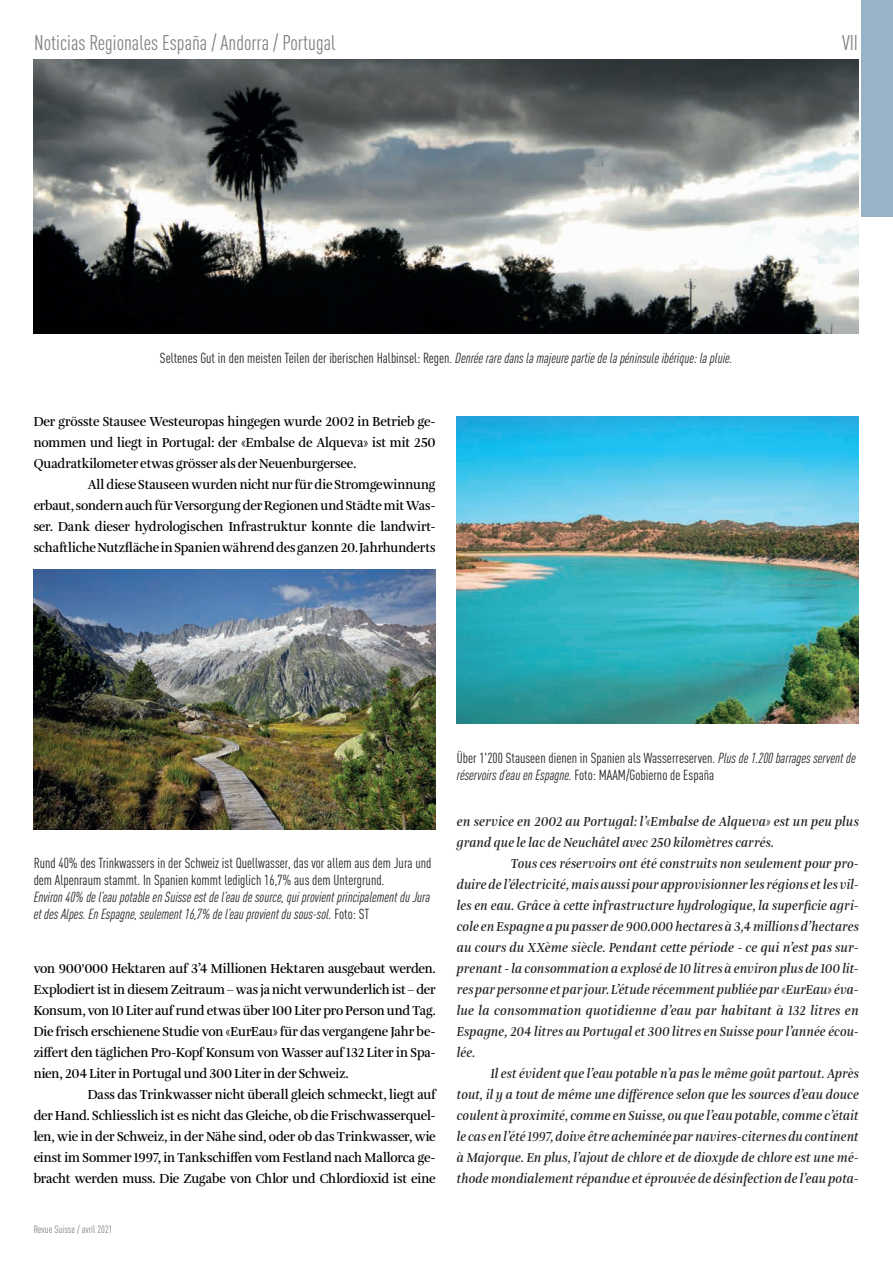
<style>
.page{position:relative;width:893px;height:1264px;background:#fff}
.page>*{position:absolute;margin:0;border:0;box-sizing:border-box;transform-origin:0 0}
.t1{font:condensed 21px "DINOT";color:#808285}
.t2{font:italic condensed 14.4px/17.2px "DINOT";color:#231f20}
.t3{font:condensed 14.4px/17.2px "DINOT";color:#231f20}
.t4{font:600 13.5px "Amalia Pro";letter-spacing:-.015em;color:#000001;scale:.95 1}
.t5{font:italic 600 13.5px "Amalia Pro";letter-spacing:.01em;color:#231f20;scale:.95 1}
.t6{font:italic 600 13.5px "Amalia Pro";letter-spacing:.01em;color:#231f20}
.t7{font:italic 600 13.5px "Amalia Pro";letter-spacing:.01em;color:#231f20;scale:.94 1}
.t8{font:condensed 10.5px "DINOT";color:#808285}
.s1{font-style:normal}
.s2{font-style:italic}
</style>
<div class="page">
<div style="left:861px;top:0;width:32px;height:216px;background:#99b3c6"></div>
<img style="left:457px;top:416px;width:402px;height:308px">
<img style="left:34px;top:569px;width:401px;height:260px">
<img style="left:34px;top:59px;width:825px;height:274px">
<h1 class="t1" style="left:34px;top:30px;width:303px">Noticias Regionales España / Andorra / Portugal</h1>
<h1 class="t1" style="left:842px;top:30px;width:18px">VII</h1>
<p class="t2" style="left:160px;top:349px;width:574px"><span class="s1">Seltenes Gut in den meisten Teilen der iberischen Halbinsel: Regen.</span> Denrée rare dans la majeure partie de la péninsule ibérique: la pluie.</p>
<p class="t4" style="left:34px;top:413px;width:425px">Der grösste Stausee Westeuropas hingegen wurde 2002 in Betrieb ge-</p>
<p class="t4" style="left:34px;top:434px;width:425px">nommen und liegt in Portugal: der «Embalse de Alqueva» ist mit 250</p>
<p class="t4" style="left:34px;top:455px;width:341px">Quadratkilometer etwas grösser als der Neuenburgersee.</p>
<p class="t4" style="left:88px;top:476px;width:368px">All diese Stauseen wurden nicht nur für die Stromgewinnung</p>
<p class="t4" style="left:34px;top:497px;width:425px">erbaut, sondern auch für Versorgung der Regionen und Städte mit Was-</p>
<p class="t4" style="left:34px;top:518px;width:425px">ser. Dank dieser hydrologischen Infrastruktur konnte die landwirt-</p>
<p class="t4" style="left:34px;top:539px;width:425px">schaftliche Nutzfläche in Spanien während des ganzen 20. Jahrhunderts</p>
<p class="t3" style="left:34px;top:853px;width:399px">Rund 40% des Trinkwassers in der Schweiz ist Quellwasser, das vor allem aus dem Jura und dem Alpenraum stammt. In Spanien kommt lediglich 16,7% aus dem Untergrund.</p>
<p class="t2" style="left:34px;top:888px;width:398px">Environ 40% de l’eau potable en Suisse est de l’eau de source, qui provient principalement du Jura et des Alpes. En Espagne, seulement 16,7% de l’eau provient du sous-sol. <span class="s1">Foto: ST</span></p>
<p class="t4" style="left:34px;top:959px;width:425px">von 900'000 Hektaren auf 3’4 Millionen Hektaren ausgebaut werden.</p>
<p class="t4" style="left:34px;top:980px;width:425px">Explodiert ist in diesem Zeitraum – was ja nicht verwunderlich ist – der</p>
<p class="t4" style="left:34px;top:1001px;width:425px">Konsum, von 10 Liter auf rund etwas über 100 Liter pro Person und Tag.</p>
<p class="t4" style="left:34px;top:1022px;width:425px">Die frisch erschienene Studie von «EurEau» für das vergangene Jahr be-</p>
<p class="t4" style="left:34px;top:1043px;width:425px">ziffert den täglichen Pro-Kopf Konsum von Wasser auf 132 Liter in Spa-</p>
<p class="t4" style="left:34px;top:1064px;width:333px">nien, 204 Liter in Portugal und 300 Liter in der Schweiz.</p>
<p class="t4" style="left:88px;top:1085px;width:368px">Dass das Trinkwasser nicht überall gleich schmeckt, liegt auf</p>
<p class="t4" style="left:34px;top:1106px;width:425px">der Hand. Schliesslich ist es nicht das Gleiche, ob die Frischwasserquel-</p>
<p class="t4" style="left:34px;top:1127px;width:425px">len, wie in der Schweiz, in der Nähe sind, oder ob das Trinkwasser, wie</p>
<p class="t4" style="left:34px;top:1148px;width:425px">einst im Sommer 1997, in Tankschiffen vom Festland nach Mallorca ge-</p>
<p class="t4" style="left:34px;top:1169px;width:425px">bracht werden muss. Die Zugabe von Chlor und Chlordioxid ist eine</p>
<p class="t8" style="left:34px;top:1222px;width:80px">Revue Suisse / avril 2021</p>
<p class="t3" style="left:457px;top:748px;width:400px">Über 1'200 Stauseen dienen in Spanien als Wasserreserven. <span class="s2">Plus de 1.200 barrages servent de réservoirs d’eau en Espagne.</span> Foto: MAAM/Gobierno de España</p>
<p class="t6" style="left:457px;top:812px;width:403px">en service en 2002 au Portugal: l’«Embalse de Alqueva» est un peu plus</p>
<p class="t5" style="left:457px;top:833px;width:335px">grand que le lac de Neuchâtel avec 250 kilomètres carrés.</p>
<p class="t5" style="left:511px;top:854px;width:368px">Tous ces réservoirs ont été construits non seulement pour pro-</p>
<p class="t5" style="left:457px;top:875px;width:424px">duire de l’électricité, mais aussi pour approvisionner les régions et les vil-</p>
<p class="t5" style="left:457px;top:896px;width:424px">les en eau. Grâce à cette infrastructure hydrologique, la superficie agri-</p>
<p class="t5" style="left:457px;top:917px;width:424px">cole en Espagne a pu passer de 900.000 hectares à 3,4 millions d’hectares</p>
<p class="t6" style="left:457px;top:938px;width:403px">au cours du XXème siècle. Pendant cette période - ce qui n’est pas sur-</p>
<p class="t5" style="left:457px;top:959px;width:424px">prenant - la consommation a explosé de 10 litres à environ plus de 100 lit-</p>
<p class="t5" style="left:457px;top:980px;width:424px">res par personne et par jour. L’étude récemment publiée par «EurEau» éva-</p>
<p class="t6" style="left:457px;top:1001px;width:403px">lue la consommation quotidienne d’eau par habitant à 132 litres en</p>
<p class="t5" style="left:457px;top:1022px;width:424px">Espagne, 204 litres au Portugal et 300 litres en Suisse pour l’année écou-</p>
<p class="t5" style="left:457px;top:1043px;width:21px">lée.</p>
<p class="t5" style="left:491px;top:1064px;width:389px">Il est évident que l’eau potable n’a pas le même goût partout. Après</p>
<p class="t5" style="left:457px;top:1085px;width:425px">tout, il y a tout de même une différence selon que les sources d’eau douce</p>
<p class="t5" style="left:457px;top:1106px;width:424px">coulent à proximité, comme en Suisse, ou que l’eau potable, comme c’était</p>
<p class="t7" style="left:457px;top:1127px;width:429px">le cas en l’été 1997, doive être acheminée par navires-citernes du continent</p>
<p class="t5" style="left:457px;top:1148px;width:424px">à Majorque. En plus, l’ajout de chlore et de dioxyde de chlore est une mé-</p>
<p class="t5" style="left:457px;top:1169px;width:424px">thode mondialement répandue et éprouvée de désinfection de l’eau pota-</p>
</div>
